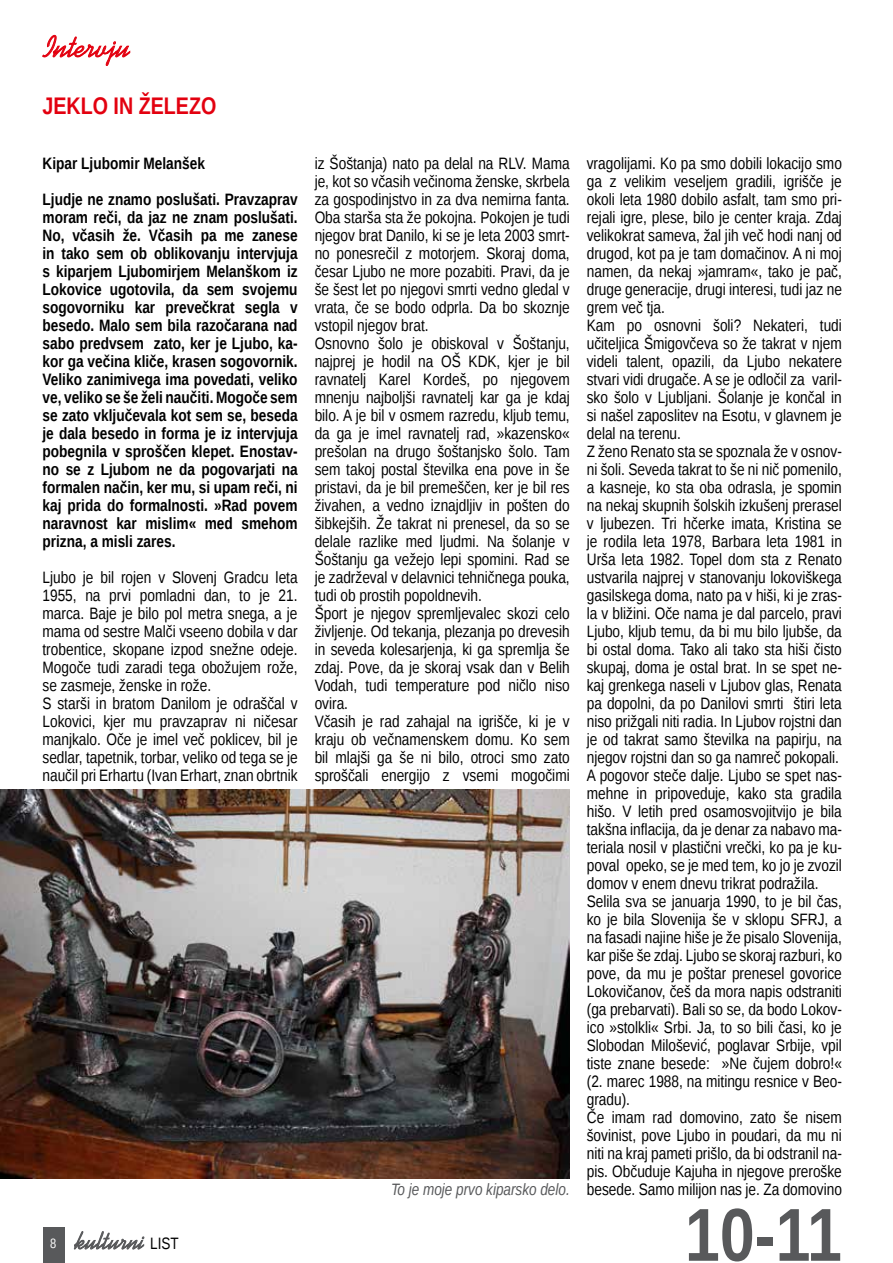
<style>
.page{position:relative;width:893px;height:1263px;background:#fff}
.page>*{position:absolute;margin:0;border:0;box-sizing:border-box;transform-origin:0 0}
.t1{font:700 75px "Liberation Sans Narrow";color:#58595b}
.t2{font:30px "Kaufmann BT";color:#e3000f}
.t3{font:24px "Kaufmann BT";color:#58595b}
.t4{font:700 24px "Liberation Sans Narrow";color:#e3000f}
.t5{font:16.5px/18px "Liberation Sans Narrow";color:#000}
.t6{font:700 16.5px/18px "Liberation Sans Narrow";color:#000}
.t7{font:italic 16.5px "Liberation Sans Narrow";color:#58595b}
.s1{font-family:"Liberation Sans Narrow";font-size:13.5px;color:#fff}
.s2{font-family:"Liberation Sans Narrow";font-size:16.5px;color:#000}
</style>
<div class="page">
<div style="left:43px;top:1227px;width:22px;height:36px;background:#58595b"></div>
<svg style="left:74px;top:1231px;width:71px;height:19px"></svg>
<svg style="left:42px;top:35px;width:89px;height:31px"></svg>
<img style="left:0;top:790px;width:570px;height:388px">
<h2 class="t2" style="left:46px;top:30px;width:87px">Intervju</h2>
<h3 class="t4" style="left:43px;top:89px;width:175px">JEKLO IN ŽELEZO</h3>
<p class="t6" style="left:43px;top:144px;width:257px;line-height:36px">Kipar Ljubomir Melanšek<br>Ljudje ne znamo poslušati. Pravzaprav</p>
<p class="t6" style="left:43px;top:208px;width:257px;text-align:justify">moram reči, da jaz ne znam poslušati.<br>No, včasih že. Včasih pa me zanese in tako sem ob oblikovanju intervjuja s kiparjem Ljubomirjem Melanškom iz Lokovice ugotovila, da sem svojemu sogovorniku kar prevečkrat segla v besedo. Malo sem bila razočarana nad sabo predvsem zato, ker je Ljubo, ka&shy;kor ga večina kliče, krasen sogovornik.<br>Veliko zanimivega ima povedati, veliko ve, veliko se še želi naučiti. Mogoče sem se zato vključevala kot sem se, beseda je dala besedo in forma je iz intervjuja pobegnila v sproščen klepet. Enostav&shy;no se z Ljubom ne da pogovarjati na formalen način, ker mu, si upam reči, ni kaj prida do formalnosti. »Rad povem naravnost kar mislim« med smehom prizna, a misli zares.</p>
<p class="t5" style="left:43px;top:569px;width:257px">Ljubo je bil rojen v Slovenj Gradcu leta 1955, na prvi pomladni dan, to je 21. marca. Baje je bilo pol metra snega, a je mama od sestre Malči vseeno dobila v dar trobentice, skopane izpod snežne odeje.<br>Mogoče tudi zaradi tega obožujem rože, se zasmeje, ženske in rože.<br>S starši in bratom Danilom je odraščal v Lokovici, kjer mu pravzaprav ni ničesar manjkalo. Oče je imel več poklicev, bil je sedlar, tapetnik, torbar, veliko od tega se je naučil pri Erhartu (Ivan Erhart, znan obrtnik</p>
<h3 class="t3" style="left:50px;top:1227px;width:130px"><span class="s1">8</span> kulturni <span class="s2">LIST</span></h3>
<p class="t5" style="left:315px;top:155px;width:257px">iz Šoštanja) nato pa delal na RLV. Mama je, kot so včasih večinoma ženske, skrbela za gospodinjstvo in za dva nemirna fanta.<br>Oba starša sta že pokojna. Pokojen je tudi njegov brat Danilo, ki se je leta 2003 smrt&shy;no ponesrečil z motorjem. Skoraj doma, česar Ljubo ne more pozabiti. Pravi, da je še šest let po njegovi smrti vedno gledal v vrata, če se bodo odprla. Da bo skoznje vstopil njegov brat.<br>Osnovno šolo je obiskoval v Šoštanju, najprej je hodil na OŠ KDK, kjer je bil ravnatelj Karel Kordeš, po njegovem mnenju najboljši ravnatelj kar ga je kdaj bilo. A je bil v osmem razredu, kljub temu, da ga je imel ravnatelj rad, »kazensko« prešolan na drugo šoštanjsko šolo. Tam sem takoj postal številka ena pove in še pristavi, da je bil premeščen, ker je bil res živahen, a vedno iznajdljiv in pošten do šibkejših. Že takrat ni prenesel, da so se delale razlike med ljudmi. Na šolanje v Šoštanju ga vežejo lepi spomini. Rad se je zadrževal v delavnici tehničnega pouka, tudi ob prostih popoldnevih.<br>Šport je njegov spremljevalec skozi celo življenje. Od tekanja, plezanja po drevesih in seveda kolesarjenja, ki ga spremlja še zdaj. Pove, da je skoraj vsak dan v Belih Vodah, tudi temperature pod ničlo niso ovira.<br>Včasih je rad zahajal na igrišče, ki je v kraju ob večnamenskem domu. Ko sem bil mlajši ga še ni bilo, otroci smo zato sproščali energijo z vsemi mogočimi</p>
<p class="t5" style="left:587px;top:155px;width:257px">vragolijami. Ko pa smo dobili lokacijo smo ga z velikim veseljem gradili, igrišče je okoli leta 1980 dobilo asfalt, tam smo pri&shy;rejali igre, plese, bilo je center kraja. Zdaj velikokrat sameva, žal jih več hodi nanj od drugod, kot pa je tam domačinov. A ni moj namen, da nekaj »jamram«, tako je pač, druge generacije, drugi interesi, tudi jaz ne grem več tja.<br>Kam po osnovni šoli? Nekateri, tudi učiteljica Šmigovčeva so že takrat v njem videli talent, opazili, da Ljubo nekatere stvari vidi drugače. A se je odločil za varil&shy;sko šolo v Ljubljani. Šolanje je končal in si našel zaposlitev na Esotu, v glavnem je delal na terenu.<br>Z ženo Renato sta se spoznala že v osnov&shy;ni šoli. Seveda takrat to še ni nič pomenilo, a kasneje, ko sta oba odrasla, je spomin na nekaj skupnih šolskih izkušenj prerasel v ljubezen. Tri hčerke imata, Kristina se je rodila leta 1978, Barbara leta 1981 in Urša leta 1982. Topel dom sta z Renato ustvarila najprej v stanovanju lokoviškega gasilskega doma, nato pa v hiši, ki je zras&shy;la v bližini. Oče nama je dal parcelo, pravi Ljubo, kljub temu, da bi mu bilo ljubše, da bi ostal doma. Tako ali tako sta hiši čisto skupaj, doma je ostal brat. In se spet ne&shy;kaj grenkega naseli v Ljubov glas, Renata pa dopolni, da po Danilovi smrti štiri leta niso prižgali niti radia. In Ljubov rojstni dan je od takrat samo številka na papirju, na njegov rojstni dan so ga namreč pokopali.<br>A pogovor steče dalje. Ljubo se spet nas&shy;mehne in pripoveduje, kako sta gradila hišo. V letih pred osamosvojitvijo je bila takšna inflacija, da je denar za nabavo ma&shy;teriala nosil v plastični vrečki, ko pa je ku&shy;poval opeko, se je med tem, ko jo je zvozil domov v enem dnevu trikrat podražila.<br>Selila sva se januarja 1990, to je bil čas, ko je bila Slovenija še v sklopu SFRJ, a na fasadi najine hiše je že pisalo Slovenija, kar piše še zdaj. Ljubo se skoraj razburi, ko pove, da mu je poštar prenesel govorice Lokovičanov, češ da mora napis odstraniti (ga prebarvati). Bali so se, da bodo Lokov&shy;ico »stolkli« Srbi. Ja, to so bili časi, ko je Slobodan Milošević, poglavar Srbije, vpil tiste znane besede: »Ne čujem dobro!« (2. marec 1988, na mitingu resnice v Beo&shy;gradu).<br>Če imam rad domovino, zato še nisem šovinist, pove Ljubo in poudari, da mu ni niti na kraj pameti prišlo, da bi odstranil na&shy;pis. Občuduje Kajuha in njegove preroške besede. Samo milijon nas je. Za domovino</p>
<p class="t7" style="left:391px;top:1178px;width:180px">To je moje prvo kiparsko delo.</p>
<h1 class="t1" style="left:685px;top:1183px;width:158px">10-11</h1>
</div>
